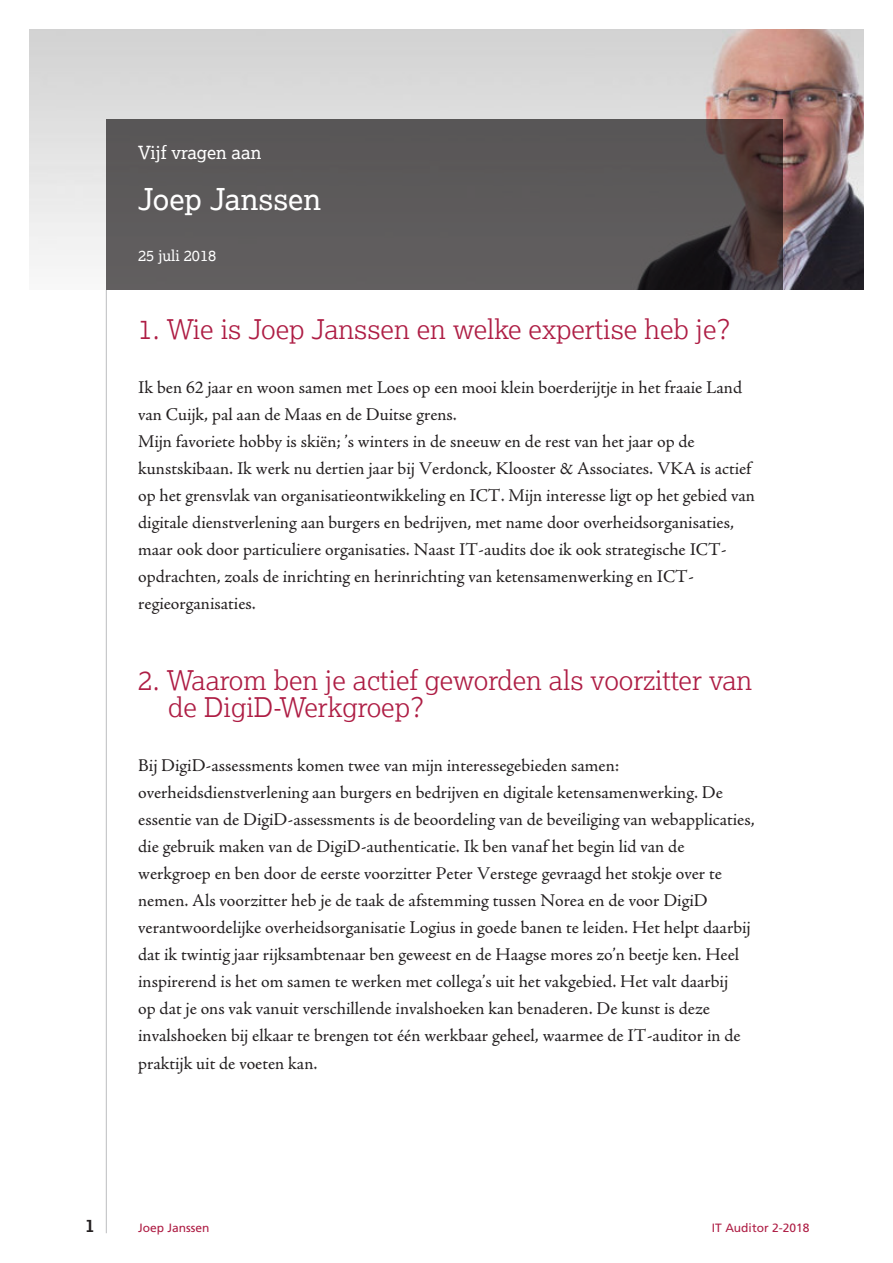
<style>
.page{position:relative;width:893px;height:1263px;background:#fff}
.page>*{position:absolute;margin:0;border:0;box-sizing:border-box;transform-origin:0 0}
.t1{font:30px "Lexia";color:#fff}
.tussenkop{font:300 27px/27px "Lexia";color:#ae1d44}
.platte_tekst{font:18px/27px "Adobe Jenson Pro";color:#231f20}
.t2{font:18px "Lexia";color:#fff}
.t3{font:700 18px "Lexia";color:#231f20}
.t4{font:15px "Lexia";color:#fff}
.t5{font:12px "Frutiger LT";color:#ae1d44}
</style>
<div class="page">
<hr style="left:106px;top:76px;width:1px;height:1157px;background:#bcbdc0">
<img style="left:30px;top:30px;width:199px;height:236px">
<img style="left:229px;top:30px;width:634px;height:259px">
<svg style="left:106px;top:119px;width:676px;height:170px;background:#595555"></svg>
<p class="t2" style="left:138px;top:141px;width:125px">Vijf vragen aan</p>
<p class="t1" style="left:138px;top:180px;width:184px">Joep Janssen</p>
<p class="t4" style="left:138px;top:246px;width:80px">25 juli 2018</p>
<p class="tussenkop" style="left:138px;top:315px;width:594px">1. Wie is Joep Janssen en welke expertise heb je?</p>
<p class="platte_tekst" style="left:138px;top:375px;width:605px">Ik ben 62 jaar en woon samen met Loes op een mooi klein boerderijtje in het fraaie Land van Cuijk, pal aan de Maas en de Duitse grens.</p>
<p class="platte_tekst" style="left:138px;top:429px;width:618px">Mijn favoriete hobby is skiën; ’s winters in de sneeuw en de rest van het jaar op de kunstskibaan. Ik werk nu dertien jaar bij Verdonck, Klooster &amp; Associates. VKA is actief op het grensvlak van organisatieontwikkeling en ICT. Mijn interesse ligt op het gebied van digitale dienstverlening aan burgers en bedrijven, met name door overheidsorganisaties, maar ook door particuliere organisaties. Naast IT-audits doe ik ook strategische ICT&shy;opdrachten, zoals de inrichting en herinrichting van ketensamenwerking en ICT&shy;regieorganisaties.</p>
<p class="tussenkop" style="left:168px;top:666px;width:586px;text-indent:-30px">2. Waarom ben je actief geworden als voorzitter van de DigiD-Werkgroep?</p>
<p class="platte_tekst" style="left:138px;top:753px;width:618px">Bij DigiD-assessments komen twee van mijn interessegebieden samen: overheidsdienstverlening aan burgers en bedrijven en digitale ketensamenwerking. De essentie van de DigiD-assessments is de beoordeling van de beveiliging van webapplicaties, die gebruik maken van de DigiD-authenticatie. Ik ben vanaf het begin lid van de werkgroep en ben door de eerste voorzitter Peter Verstege gevraagd het stokje over te nemen. Als voorzitter heb je de taak de afstemming tussen Norea en de voor DigiD verantwoordelijke overheidsorganisatie Logius in goede banen te leiden. Het helpt daarbij dat ik twintig jaar rijksambtenaar ben geweest en de Haagse mores zo’n beetje ken. Heel inspirerend is het om samen te werken met collega’s uit het vakgebied. Het valt daarbij<br>op dat je ons vak vanuit verschillende invalshoeken kan benaderen. De kunst is deze invalshoeken bij elkaar te brengen tot één werkbaar geheel, waarmee de IT-auditor in de praktijk uit de voeten kan.</p>
<p class="t3" style="left:85px;top:1214px;width:11px">1</p>
<p class="t5" style="left:138px;top:1220px;width:73px">Joep Janssen</p>
<p class="t5" style="left:712px;top:1220px;width:99px">IT Auditor 2-2018</p>
</div>
